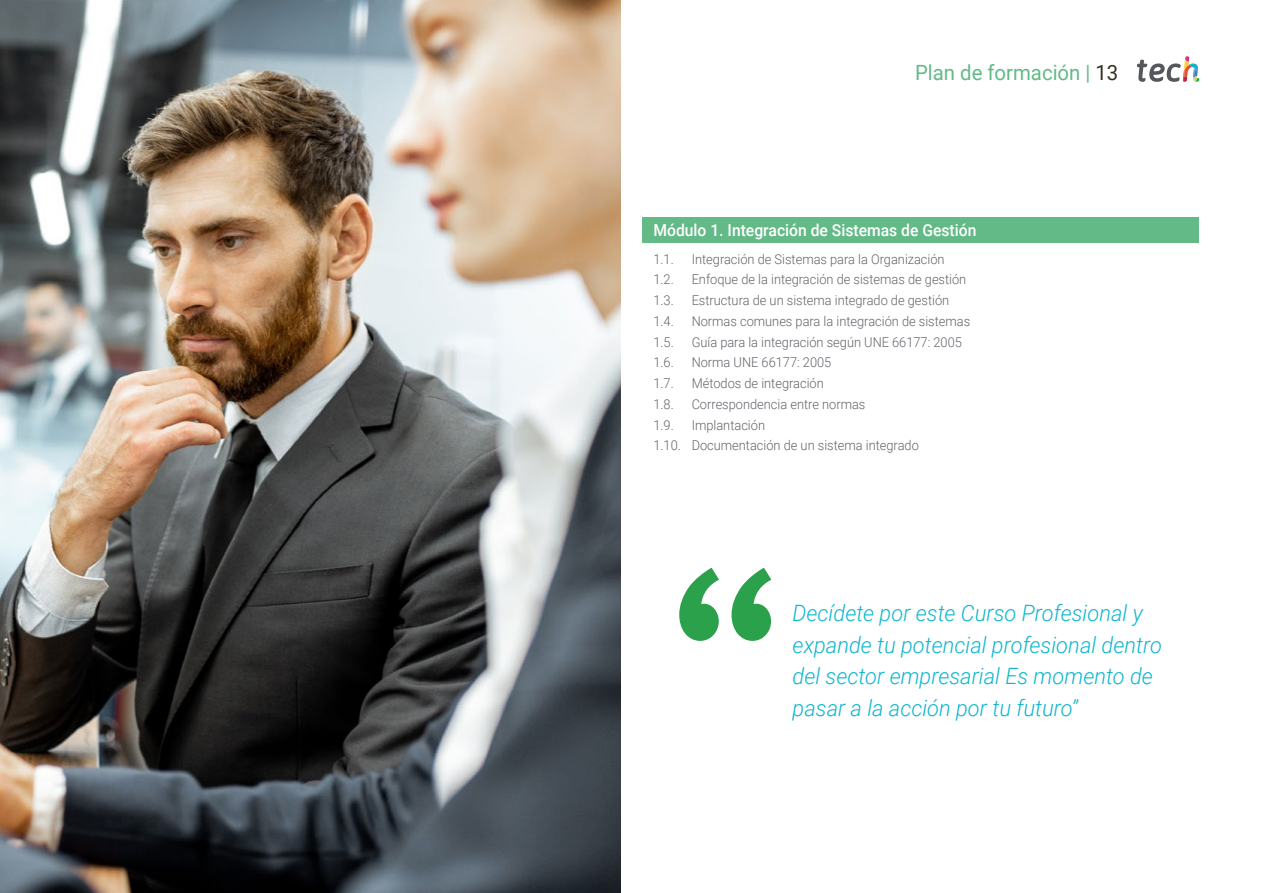
<style>
.page{position:relative;width:1263px;height:893px;background:#fff}
.page>*{position:absolute;margin:0;border:0;box-sizing:border-box;transform-origin:0 0}
.t1{font:italic 300 22.5px/31.5px "Roboto";color:#0fb6cf}
.t2{font:21px "Roboto";color:#63ba87}
.t3{font:500 16.5px "Roboto";color:#fff;scale:.95 1}
.t4{font:300 13.5px/20.7px "Roboto";color:#61646a;scale:.95 1}
.s1{color:#312e20}
</style>
<div class="page">
<img style="left:0;top:0;width:621px;height:893px">
<div style="left:642px;top:218px;width:557px;height:25px;background:#63ba87"></div>
<svg style="left:1137px;top:56px;width:62px;height:26px"></svg>
<svg style="left:679px;top:568px;width:92px;height:73px"></svg>
<h2 class="t2" style="left:915px;top:57px;width:205px">Plan de formación | <span class="s1">13</span></h2>
<p class="t3" style="left:653px;top:219px;width:341px">Módulo 1. Integración de Sistemas de Gestión</p>
<p class="t4" style="left:653px;top:248px;width:23px">1.1.</p>
<p class="t4" style="left:692px;top:248px;width:268px">Integración de Sistemas para la Organización</p>
<p class="t4" style="left:653px;top:269px;width:23px">1.2.</p>
<p class="t4" style="left:692px;top:269px;width:291px">Enfoque de la integración de sistemas de gestión</p>
<p class="t4" style="left:653px;top:289px;width:23px">1.3.</p>
<p class="t4" style="left:692px;top:289px;width:273px">Estructura de un sistema integrado de gestión</p>
<p class="t4" style="left:653px;top:310px;width:23px">1.4.</p>
<p class="t4" style="left:692px;top:310px;width:295px">Normas comunes para la integración de sistemas</p>
<p class="t4" style="left:653px;top:331px;width:23px">1.5.</p>
<p class="t4" style="left:692px;top:331px;width:286px">Guía para la integración según UNE 66177: 2005</p>
<p class="t4" style="left:653px;top:352px;width:23px">1.6.</p>
<p class="t4" style="left:692px;top:352px;width:149px">Norma UNE 66177: 2005</p>
<p class="t4" style="left:653px;top:372px;width:23px">1.7.</p>
<p class="t4" style="left:692px;top:372px;width:141px">Métodos de integración</p>
<p class="t4" style="left:653px;top:393px;width:23px">1.8.</p>
<p class="t4" style="left:692px;top:393px;width:184px">Correspondencia entre normas</p>
<p class="t4" style="left:653px;top:414px;width:23px">1.9.</p>
<p class="t4" style="left:653px;top:414px;width:281px;text-indent:38px">Implantación<br>1.10. Documentación de un sistema integrado</p>
<h1 class="t1" style="left:793px;top:597px;width:371px">Decídete por este Curso Profesional y expande tu potencial profesional dentro del sector empresarial Es momento de pasar a la acción por tu futuro”</h1>
</div>
